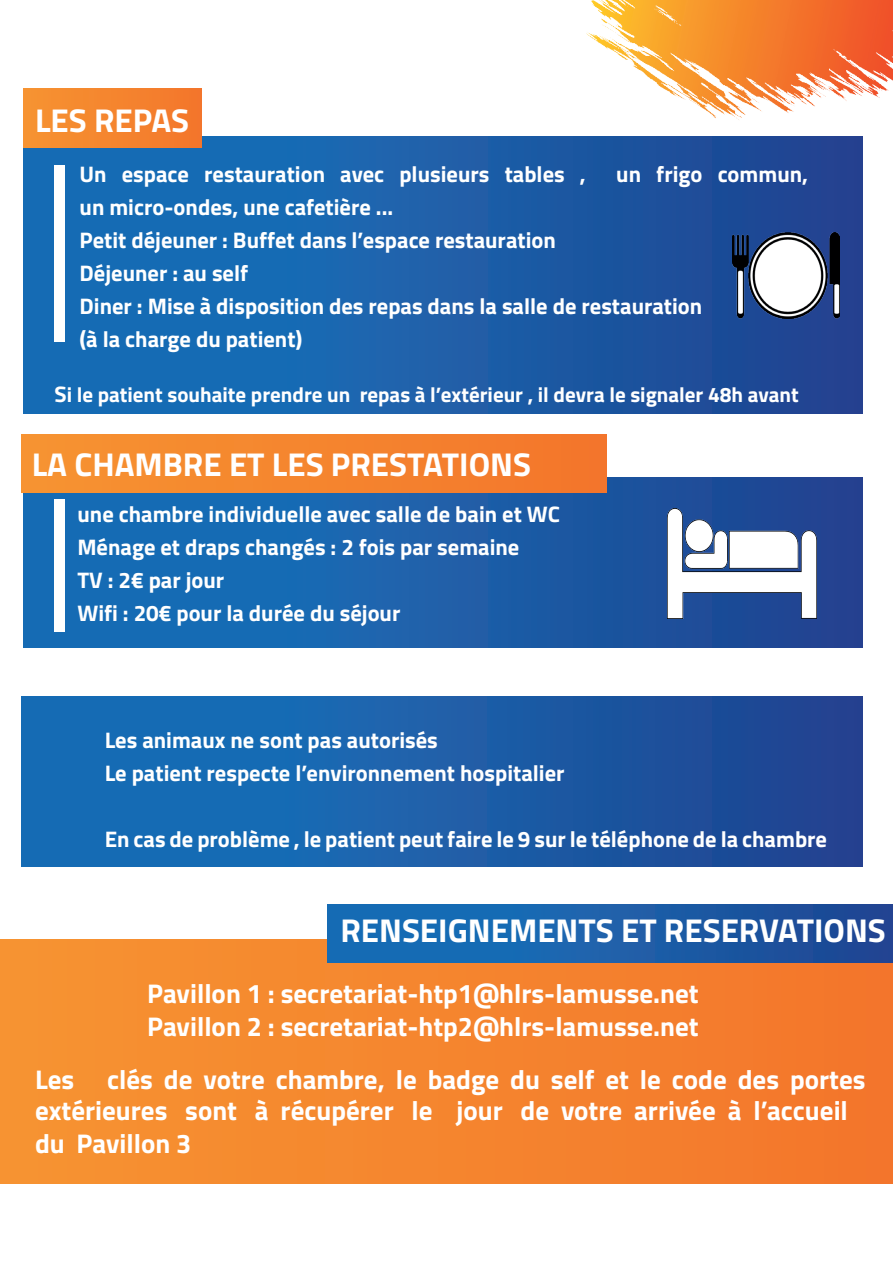
<style>
.page{position:relative;width:893px;height:1263px;background:#fff}
.page>*{position:absolute;margin:0;border:0;box-sizing:border-box;transform-origin:0 0}
.t1{font:700 33px "Titillium Web";color:#fff}
.t2{font:700 27px/33px "Titillium Web";color:#fff}
.t3{font:700 22.5px/33px "Titillium Web";color:#fff}
.t4{font:700 21px "Titillium Web";color:#fff}
.s1{font-size:22.5px}
</style>
<div class="page">
<div style="left:23px;top:137px;width:839px;height:276px;background:linear-gradient(to right,#1675bb,#214592)"></div>
<div style="left:54px;top:165px;width:11px;height:176px;background:#fff"></div>
<div style="left:23px;top:89px;width:179px;height:58px;background:linear-gradient(to right,#f69432,#f3762b)"></div>
<div style="left:0;top:940px;width:893px;height:243px;background:linear-gradient(to right,#f69432,#f1752d)"></div>
<div style="left:327px;top:904px;width:566px;height:58px;background:linear-gradient(to right,#1574bc,#204894)"></div>
<img style="left:587px;top:0;width:306px;height:120px">
<div style="left:23px;top:477px;width:839px;height:170px;background:linear-gradient(to right,#1575bd,#214591)"></div>
<div style="left:21px;top:435px;width:586px;height:58px;background:linear-gradient(to right,#f69432,#f3762b)"></div>
<div style="left:21px;top:696px;width:841px;height:171px;background:linear-gradient(to right,#1474bc,#214592)"></div>
<img style="left:732px;top:233px;width:108px;height:86px">
<img style="left:668px;top:509px;width:148px;height:109px">
<div style="left:54px;top:499px;width:11px;height:132px;background:#fff"></div>
<h1 class="t1" style="left:35px;top:95px;width:156px">LES REPAS</h1>
<p class="t3" style="left:80px;top:156px;width:508px">Un espace restauration avec plusieurs tables ,</p>
<p class="t3" style="left:616px;top:156px;width:193px">un frigo commun,</p>
<p class="t3" style="left:80px;top:189px;width:624px">un micro-ondes, une cafetière ...<br>Petit déjeuner : Buffet dans l’espace restauration<br>Déjeuner : au self<br>Diner : Mise à disposition des repas dans la salle de restauration (à la charge du patient)</p>
<p class="t4" style="left:54px;top:379px;width:746px"><span class="s1">S</span>i le patient souhaite prendre un repas à l’extérieur , il devra le signaler 48h avant</p>
<h1 class="t1" style="left:32px;top:440px;width:501px">LA CHAMBRE ET LES PRESTATIONS</h1>
<p class="t3" style="left:77px;top:497px;width:484px">une chambre individuelle avec salle de bain et WC Ménage et draps changés : 2 fois par semaine<br>TV : 2€ par jour<br>Wifi : 20€ pour la durée du séjour</p>
<p class="t3" style="left:105px;top:722px;width:461px">Les animaux ne sont pas autorisés<br>Le patient respecte l’environnement hospitalier</p>
<p class="t3" style="left:105px;top:821px;width:724px">En cas de problème , le patient peut faire le 9 sur le téléphone de la chambre</p>
<h1 class="t1" style="left:340px;top:905px;width:547px">RENSEIGNEMENTS ET RESERVATIONS</h1>
<p class="t2" style="left:147px;top:976px;width:553px">Pavillon 1 : secretariat-htp1@hlrs-lamusse.net<br>Pavillon 2 : secretariat-htp2@hlrs-lamusse.net</p>
<p class="t2" style="left:35px;top:1062px;width:832px">Les clés de votre chambre, le badge du self et le code des portes</p>
<p class="t2" style="left:35px;top:1092px;width:814px">extérieures sont à récupérer le jour de votre arrivée à l’accueil du Pavillon 3</p>
</div>
